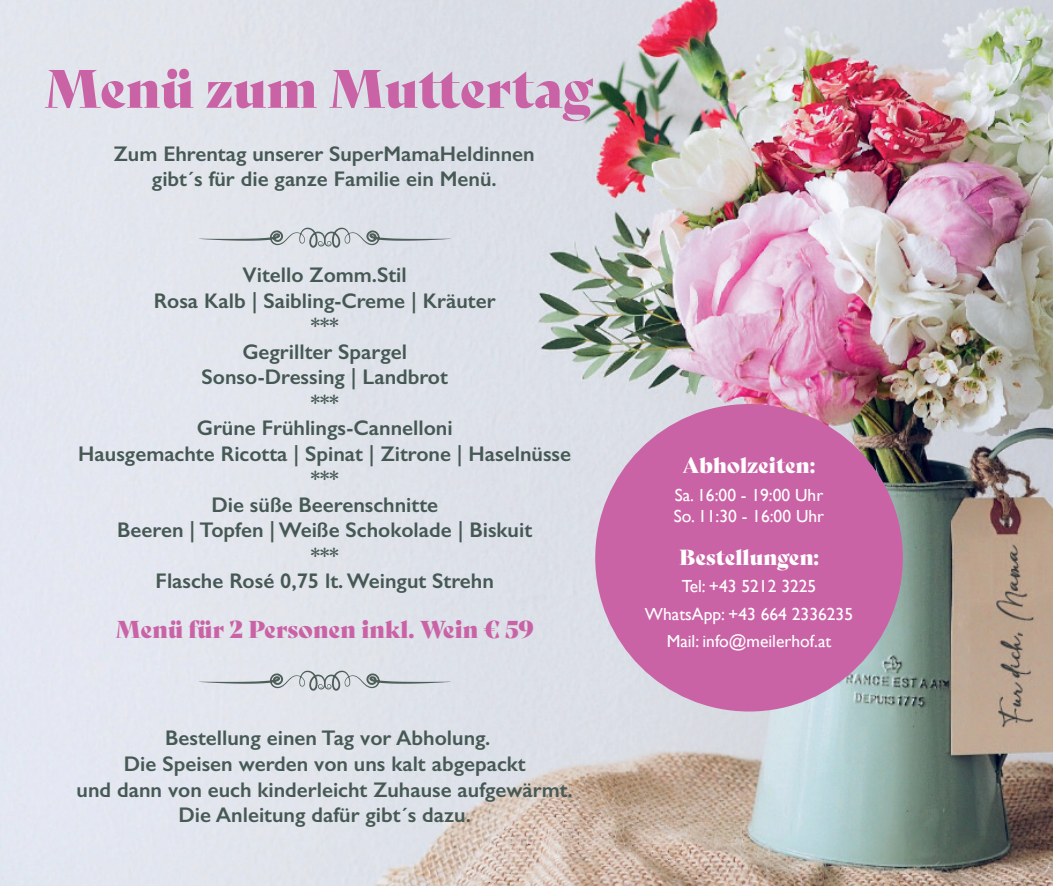
<style>
.page{position:relative;width:1053px;height:886px;background:#fff}
.page>*{position:absolute;margin:0;border:0;box-sizing:border-box;transform-origin:0 0}
.t1{font:52.5px "Bely Display";color:#ca63a6}
.t2{font:23.75px "Bely Display";color:#ca63a6}
.t3{font:600 21.25px "Gill Sans";color:#455854}
.t4{font:600 21.25px "Gill Sans";color:#465955}
.t5{font:21.25px "Bely Display";color:#fff}
.t6{font:17.5px "Gill Sans";color:#fff}
</style>
<div class="page">
<img style="left:0;top:0;width:1052px;height:886px">
<div style="left:595px;top:404px;width:307px;height:307px;background:#ca63a6;border-radius:50%"></div>
<svg style="left:199px;top:228px;width:251px;height:20px;background:#c9cfd4"></svg>
<svg style="left:199px;top:671px;width:251px;height:20px;background:#cad0d5"></svg>
<p class="t1" style="left:44px;top:46px;width:550px">Menü zum Muttertag</p>
<p class="t4" style="left:114px;top:141px;width:422px">Zum Ehrentag unserer SuperMamaHeldinnen</p>
<p class="t4" style="left:152px;top:166px;width:346px">gibt´s für die ganze Familie ein Menü.</p>
<p class="t3" style="left:243px;top:262px;width:166px">Vitello Zomm.Stil</p>
<p class="t3" style="left:154px;top:288px;width:343px">Rosa Kalb | Saibling-Creme | Kräuter</p>
<p class="t3" style="left:311px;top:313px;width:29px">***</p>
<p class="t3" style="left:242px;top:339px;width:166px">Gegrillter Spargel</p>
<p class="t3" style="left:201px;top:364px;width:248px">Sonso-Dressing | Landbrot</p>
<p class="t3" style="left:311px;top:390px;width:29px">***</p>
<p class="t3" style="left:197px;top:415px;width:257px">Grüne Frühlings-Cannelloni</p>
<p class="t3" style="left:78px;top:441px;width:494px">Hausgemachte Ricotta | Spinat | Zitrone | Haselnüsse</p>
<p class="t3" style="left:311px;top:466px;width:29px">***</p>
<p class="t3" style="left:211px;top:492px;width:228px">Die süße Beerenschnitte</p>
<p class="t3" style="left:117px;top:517px;width:416px">Beeren | Topfen | Weiße Schokolade | Biskuit</p>
<p class="t3" style="left:311px;top:543px;width:29px">***</p>
<p class="t3" style="left:156px;top:568px;width:340px">Flasche Rosé 0,75 lt. Weingut Strehn</p>
<p class="t2" style="left:115px;top:610px;width:420px">Menü für 2 Personen inkl. Wein € 59</p>
<p class="t4" style="left:165px;top:725px;width:326px">Bestellung einen Tag vor Abholung.</p>
<p class="t4" style="left:124px;top:751px;width:403px">Die Speisen werden von uns kalt abgepackt</p>
<p class="t4" style="left:77px;top:776px;width:497px">und dann von euch kinderleicht Zuhause aufgewärmt.</p>
<p class="t4" style="left:178px;top:802px;width:294px">Die Anleitung dafür gibt´s dazu.</p>
<p class="t5" style="left:683px;top:448px;width:134px">Abholzeiten:</p>
<p class="t6" style="left:674px;top:485px;width:150px">Sa. 16:00 - 19:00 Uhr</p>
<p class="t6" style="left:674px;top:506px;width:152px">So. 11:30 - 16:00 Uhr</p>
<p class="t5" style="left:679px;top:540px;width:141px">Bestellungen:</p>
<p class="t6" style="left:681px;top:576px;width:136px">Tel: +43 5212 3225</p>
<p class="t6" style="left:645px;top:603px;width:210px">WhatsApp: +43 664 2336235</p>
<p class="t6" style="left:666px;top:631px;width:166px">Mail: info@meilerhof.at</p>
</div>
